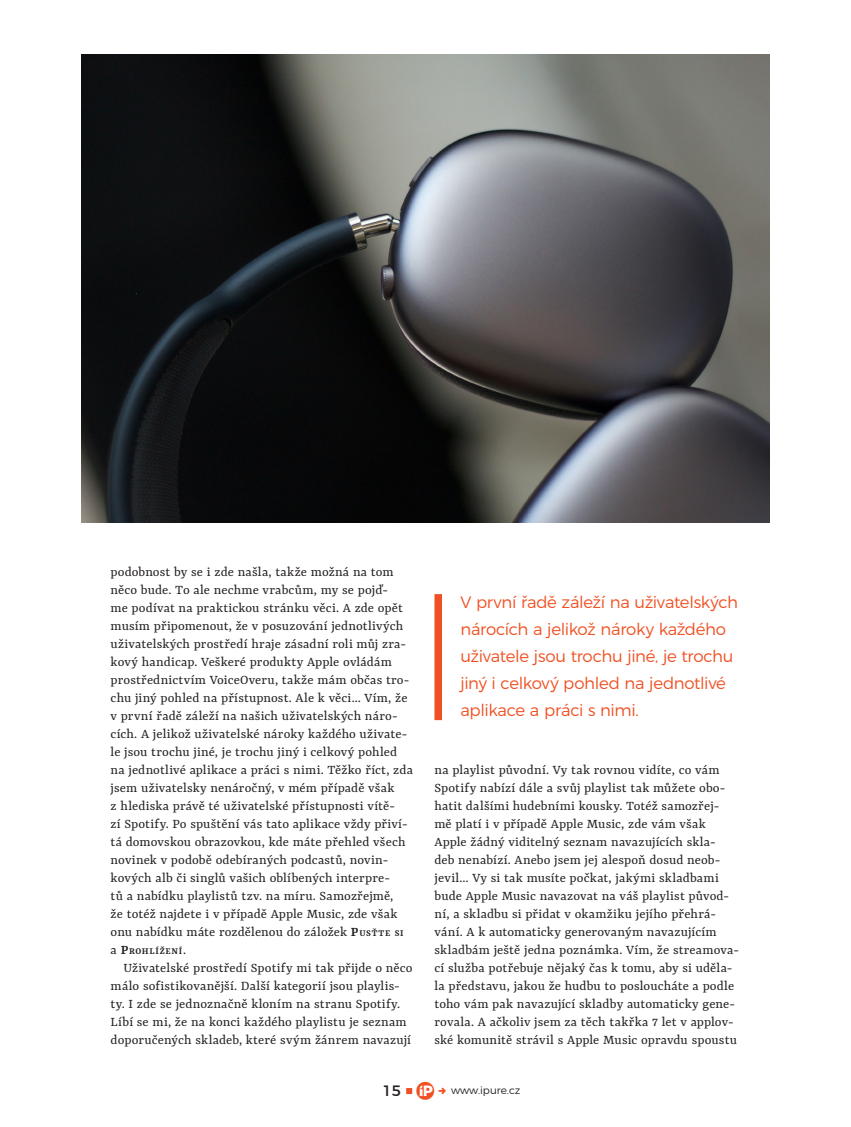
<style>
.page{position:relative;width:851px;height:1127px;background:#fff}
.page>*{position:absolute;margin:0;border:0;box-sizing:border-box;transform-origin:0 0}
.t1{font:300 16.5px/27px "Montserrat";letter-spacing:-.02em;color:#f05022}
.t2{font:15px "Montserrat";color:#231f20}
.t3{font:14.4px/18px "Yrsa";letter-spacing:.01em;color:#231f20}
.t4{font:300 10.5px "Montserrat";color:#231f20}
.t5{font:600 10.05px "Yrsa";letter-spacing:.075em;color:#231f20}
.s1{font-weight:600}
.s2{font-weight:600;font-size:10.05px}
.s3{font-weight:400;font-size:14.4px}
.s4{font-size:14.4px}
.s5{font-family:"i Pure";font-size:25.5px;color:#f05022}
</style>
<div class="page">
<img style="left:82px;top:54px;width:687px;height:468px">
<div style="left:434px;top:594px;width:8px;height:126px;background:#f05022"></div>
<svg style="left:406px;top:1088px;width:6px;height:6px"></svg>
<p class="t3" style="left:111px;top:563px;width:304px">podobnost by se i zde našla, takže možná na tom něco bude. To ale nechme vrabcům, my se pojď-<br>me podívat na praktickou stránku věci. A zde opět musím připomenout, že v posuzování jednotlivých uživatelských prostředí hraje zásadní roli můj zra&shy;kový handicap. Veškeré produkty Apple ovládám prostřednictvím VoiceOveru, takže mám občas tro&shy;chu jiný pohled na přístupnost. Ale k věci… Vím, že v první řadě záleží na našich uživatelských náro&shy;cích. A jelikož uživatelské nároky každého uživate&shy;le jsou trochu jiné, je trochu jiný i celkový pohled na jednotlivé aplikace a práci s nimi. Těžko říct, zda jsem uživatelsky nenáročný, v mém případě však<br>z hlediska právě té uživatelské přístupnosti vítě-<br>zí Spotify. Po spuštění vás tato aplikace vždy přiví&shy;tá domovskou obrazovkou, kde máte přehled všech novinek v podobě odebíraných podcastů, novin&shy;kových alb či singlů vašich oblíbených interpre-<br>tů a nabídku playlistů tzv. na míru. Samozřejmě,<br>že totéž najdete i v případě Apple Music, zde však onu nabídku máte rozdělenou do záložek <span class="s1">P</span><span class="s2">USŤTE SI</span></p>
<p class="t5" style="left:111px;top:945px;width:77px"><span class="s3">a</span> <span class="s4">P</span>ROHLÍŽENÍ<span class="s3">.</span></p>
<p class="t3" style="left:111px;top:959px;width:303px;text-indent:13px">Uživatelské prostředí Spotify mi tak přijde o něco málo sofistikovanější. Další kategorií jsou playlis&shy;ty. I zde se jednoznačně kloním na stranu Spotify.<br>Líbí se mi, že na konci každého playlistu je seznam doporučených skladeb, které svým žánrem navazují</p>
<p class="t1" style="left:460px;top:588px;width:279px">V první řadě záleží na uživatelských nárocích a jelikož nároky každého uživatele jsou trochu jiné, je trochu jiný i celkový pohled na jednotlivé aplikace a práci s nimi.</p>
<p class="t3" style="left:434px;top:761px;width:306px">na playlist původní. Vy tak rovnou vidíte, co vám Spotify nabízí dále a svůj playlist tak můžete obo&shy;hatit dalšími hudebními kousky. Totéž samozřej&shy;mě platí i v případě Apple Music, zde vám však Apple žádný viditelný seznam navazujících skla&shy;deb nenabízí. Anebo jsem jej alespoň dosud neob&shy;jevil… Vy si tak musíte počkat, jakými skladbami bude Apple Music navazovat na váš playlist původ&shy;ní, a skladbu si přidat v okamžiku jejího přehrá&shy;vání. A k automaticky generovaným navazujícím skladbám ještě jedna poznámka. Vím, že streamova&shy;cí služba potřebuje nějaký čas k tomu, aby si uděla&shy;la představu, jakou že hudbu to posloucháte a podle toho vám pak navazující skladby automaticky gene&shy;rovala. A ačkoliv jsem za těch takřka 7 let v applov&shy;ské komunitě strávil s Apple Music opravdu spoustu</p>
<p class="t2" style="left:382px;top:1079px;width:53px">15 <span class="s5">C</span></p>
<p class="t4" style="left:451px;top:1082px;width:71px">www.ipure.cz</p>
</div>
